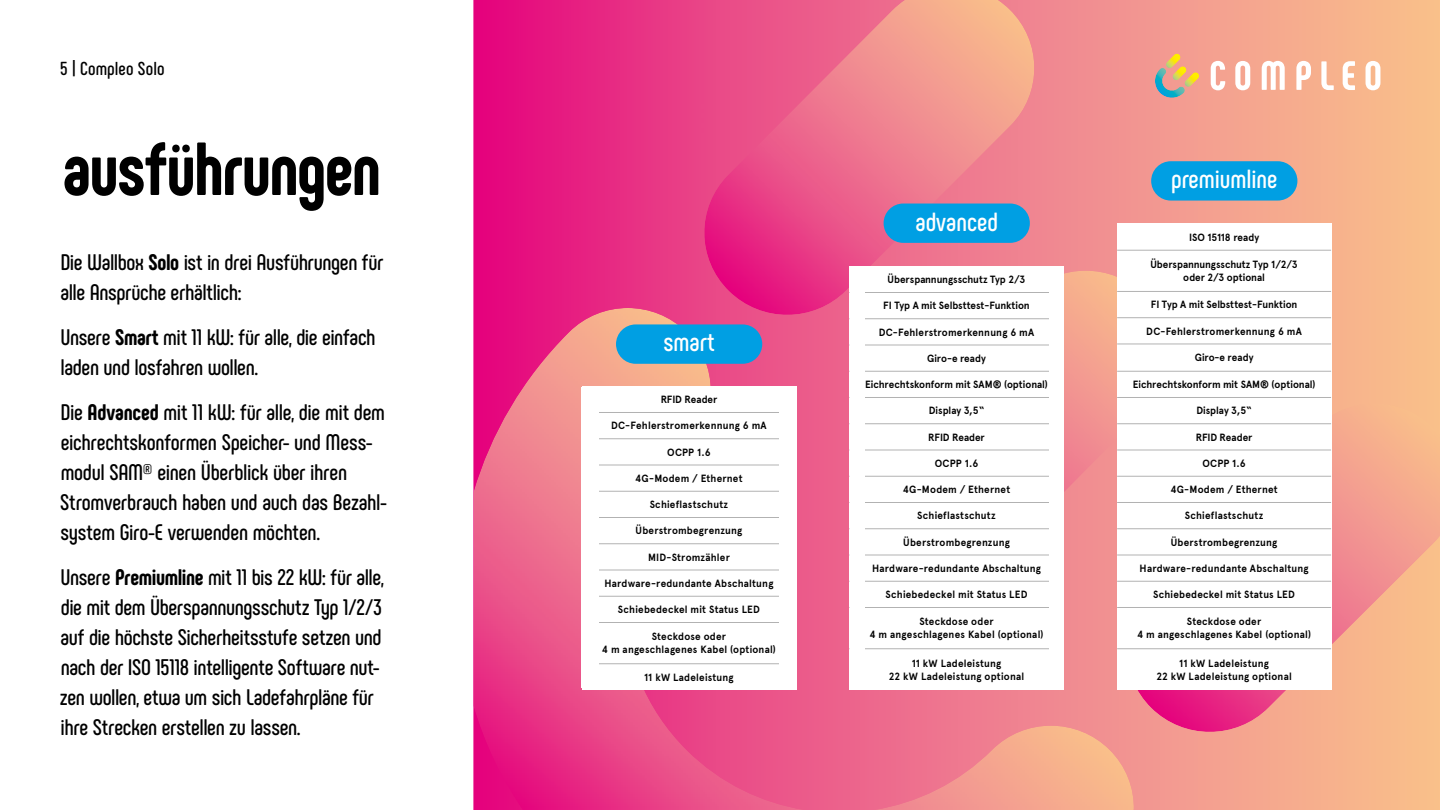
<style>
.page{position:relative;width:1440px;height:810px;background:#fff}
.page>*{position:absolute;margin:0;border:0;box-sizing:border-box;transform-origin:0 0}
.t1{font:800 75px "Phenomena";letter-spacing:-.02em;color:#000}
.t2{font:700 26.25px "Phenomena";color:#fff}
.t3{font:700 22.5px/30px "Phenomena";letter-spacing:-.015em;color:#000}
.t4{font:700 18.75px "Phenomena";letter-spacing:.005em;color:#000}
.t5{font:700 10.5px/13px "Apercu Pro";letter-spacing:.02em;color:#000;text-align:center;scale:.95 1}
.t6{font:700 10.5px/13px "Apercu Pro";letter-spacing:-.005em;color:#000;text-align:center;scale:.95 1}
.t7{font:700 10.5px "Apercu Pro";color:#000;scale:.95 1}
.t8{font:700 10.5px "Apercu Pro";letter-spacing:-.01em;color:#000;scale:.95 1}
.s1{font-weight:800}
</style>
<div class="page">
<img style="left:473px;top:0;width:967px;height:810px">
<img style="left:473px;top:308px;width:660px;height:502px">
<img style="left:1127px;top:403px;width:313px;height:329px">
<img style="left:704px;top:1px;width:330px;height:314px">
<svg style="left:1211px;top:61px;width:14px;height:29px"></svg>
<svg style="left:1235px;top:61px;width:15px;height:29px"></svg>
<svg style="left:1262px;top:61px;width:23px;height:29px"></svg>
<svg style="left:1296px;top:61px;width:15px;height:29px"></svg>
<svg style="left:1321px;top:61px;width:13px;height:29px"></svg>
<svg style="left:1343px;top:61px;width:12px;height:29px"></svg>
<svg style="left:1366px;top:61px;width:14px;height:29px"></svg>
<img style="left:1181px;top:66px;width:5px;height:6px">
<img style="left:1155px;top:68px;width:30px;height:30px">
<img style="left:1185px;top:72px;width:14px;height:15px">
<img style="left:1166px;top:54px;width:15px;height:14px">
<div style="left:884px;top:204px;width:146px;height:39px;background:#009fe3;border-radius:20px"></div>
<div style="left:850px;top:266px;width:214px;height:424px;background:#fff"></div>
<hr style="left:850px;top:292px;width:214px;height:1px;background:#b2b2b2">
<hr style="left:850px;top:319px;width:214px;height:1px;background:#b2b2b2">
<hr style="left:850px;top:345px;width:214px;height:1px;background:#b2b2b2">
<hr style="left:850px;top:371px;width:214px;height:1px;background:#b2b2b2">
<hr style="left:850px;top:397px;width:214px;height:1px;background:#b2b2b2">
<hr style="left:850px;top:424px;width:214px;height:1px;background:#b2b2b2">
<hr style="left:850px;top:450px;width:214px;height:1px;background:#b2b2b2">
<hr style="left:850px;top:476px;width:214px;height:1px;background:#b2b2b2">
<hr style="left:850px;top:502px;width:214px;height:1px;background:#b2b2b2">
<hr style="left:850px;top:529px;width:214px;height:1px;background:#b2b2b2">
<hr style="left:850px;top:555px;width:214px;height:1px;background:#b2b2b2">
<hr style="left:850px;top:581px;width:214px;height:1px;background:#b2b2b2">
<hr style="left:850px;top:607px;width:214px;height:1px;background:#b2b2b2">
<hr style="left:850px;top:649px;width:214px;height:1px;background:#b2b2b2">
<div style="left:850px;top:266px;width:15px;height:424px;background:#fff"></div>
<div style="left:1049px;top:266px;width:15px;height:424px;background:#fff"></div>
<div style="left:1117px;top:224px;width:214px;height:466px;background:#fff"></div>
<hr style="left:1117px;top:250px;width:214px;height:1px;background:#b2b2b2">
<hr style="left:1117px;top:291px;width:214px;height:1px;background:#b2b2b2">
<hr style="left:1117px;top:318px;width:214px;height:1px;background:#b2b2b2">
<hr style="left:1117px;top:344px;width:214px;height:1px;background:#b2b2b2">
<hr style="left:1117px;top:371px;width:214px;height:1px;background:#b2b2b2">
<hr style="left:1117px;top:397px;width:214px;height:1px;background:#b2b2b2">
<hr style="left:1117px;top:424px;width:214px;height:1px;background:#b2b2b2">
<hr style="left:1117px;top:450px;width:214px;height:1px;background:#b2b2b2">
<hr style="left:1117px;top:476px;width:214px;height:1px;background:#b2b2b2">
<hr style="left:1117px;top:502px;width:214px;height:1px;background:#b2b2b2">
<hr style="left:1117px;top:529px;width:214px;height:1px;background:#b2b2b2">
<hr style="left:1117px;top:555px;width:214px;height:1px;background:#b2b2b2">
<hr style="left:1117px;top:581px;width:214px;height:1px;background:#b2b2b2">
<hr style="left:1117px;top:607px;width:214px;height:1px;background:#b2b2b2">
<hr style="left:1117px;top:649px;width:214px;height:1px;background:#b2b2b2">
<div style="left:1151px;top:161px;width:146px;height:40px;background:#009fe3;border-radius:20px"></div>
<div style="left:616px;top:324px;width:146px;height:40px;background:#009fe3;border-radius:20px"></div>
<div style="left:582px;top:386px;width:214px;height:304px;background:#fff"></div>
<hr style="left:582px;top:412px;width:214px;height:1px;background:#b2b2b2">
<hr style="left:582px;top:439px;width:214px;height:1px;background:#b2b2b2">
<hr style="left:582px;top:465px;width:214px;height:1px;background:#b2b2b2">
<hr style="left:582px;top:491px;width:214px;height:1px;background:#b2b2b2">
<hr style="left:582px;top:517px;width:214px;height:1px;background:#b2b2b2">
<hr style="left:582px;top:544px;width:214px;height:1px;background:#b2b2b2">
<hr style="left:582px;top:570px;width:214px;height:1px;background:#b2b2b2">
<hr style="left:582px;top:596px;width:214px;height:1px;background:#b2b2b2">
<hr style="left:582px;top:622px;width:214px;height:1px;background:#b2b2b2">
<hr style="left:582px;top:664px;width:214px;height:1px;background:#b2b2b2">
<div style="left:779px;top:386px;width:17px;height:304px;background:#fff"></div>
<div style="left:582px;top:388px;width:17px;height:300px;background:#fff"></div>
<h3 class="t4" style="left:60px;top:59px;width:106px">5 | Compleo Solo</h3>
<h1 class="t1" style="left:63px;top:135px;width:320px">ausführungen</h1>
<h3 class="t3" style="left:60px;top:248px;width:325px">Die Wallbox <span class="s1">Solo</span> ist in drei Ausführungen für alle Ansprüche erhältlich:</h3>
<h3 class="t3" style="left:60px;top:323px;width:317px">Unsere <span class="s1">Smart</span> mit 11 kW: für alle, die einfach laden und losfahren wollen.</h3>
<h3 class="t3" style="left:60px;top:398px;width:328px">Die <span class="s1">Advanced</span> mit 11 kW: für alle, die mit dem eichrechtskonformen Speicher- und Mess&shy;modul SAM® einen Überblick über ihren Stromverbrauch haben und auch das Bezahl&shy;system Giro-E verwenden möchten.</h3>
<p class="t3" style="left:60px;top:563px;width:325px">Unsere <span class="s1">Premiumline</span> mit 11 bis 22 kW: für alle, die mit dem Überspannungsschutz Typ 1/2/3 auf die höchste Sicherheitsstufe setzen und nach der ISO 15118 intelligente Software nut&shy;zen wollen, etwa um sich Ladefahrpläne für ihre Strecken erstellen zu lassen.</p>
<h2 class="t2" style="left:663px;top:328px;width:53px">smart</h2>
<p class="t8" style="left:661px;top:393px;width:61px">RFID Reader</p>
<p class="t5" style="left:611px;top:419px;width:165px">DC-Fehlerstromerkennung 6 mA</p>
<p class="t5" style="left:667px;top:445px;width:47px">OCPP 1.6</p>
<p class="t5" style="left:635px;top:472px;width:115px">4G-Modem / Ethernet</p>
<p class="t5" style="left:650px;top:498px;width:84px">Schieflastschutz</p>
<p class="t5" style="left:636px;top:524px;width:114px">Überstrombegrenzung</p>
<p class="t5" style="left:648px;top:550px;width:88px">MID-Stromzähler</p>
<p class="t5" style="left:604px;top:577px;width:179px">Hardware-redundante Abschaltung</p>
<p class="t5" style="left:618px;top:603px;width:151px">Schiebedeckel mit Status LED</p>
<p class="t5" style="left:602px;top:630px;width:185px">Steckdose oder<br>4 m angeschlagenes Kabel (optional)</p>
<p class="t5" style="left:644px;top:670px;width:96px">11 kW Ladeleistung</p>
<h2 class="t2" style="left:915px;top:208px;width:84px">advanced</h2>
<p class="t6" style="left:888px;top:273px;width:147px">Überspannungsschutz Typ 2/3</p>
<p class="t6" style="left:883px;top:299px;width:156px">FI Typ A mit Selbsttest-Funktion</p>
<p class="t5" style="left:879px;top:325px;width:165px">DC-Fehlerstromerkennung 6 mA</p>
<p class="t7" style="left:927px;top:352px;width:63px">Giro-e ready</p>
<p class="t7" style="left:865px;top:378px;width:194px">Eichrechtskonform mit SAM® (optional)</p>
<p class="t6" style="left:929px;top:404px;width:60px">Display 3,5“</p>
<p class="t8" style="left:928px;top:431px;width:61px">RFID Reader</p>
<p class="t5" style="left:935px;top:457px;width:47px">OCPP 1.6</p>
<p class="t5" style="left:903px;top:483px;width:115px">4G-Modem / Ethernet</p>
<p class="t5" style="left:917px;top:509px;width:84px">Schieflastschutz</p>
<p class="t5" style="left:903px;top:535px;width:114px">Überstrombegrenzung</p>
<p class="t5" style="left:872px;top:562px;width:179px">Hardware-redundante Abschaltung</p>
<p class="t5" style="left:886px;top:588px;width:151px">Schiebedeckel mit Status LED</p>
<p class="t5" style="left:870px;top:615px;width:185px">Steckdose oder<br>4 m angeschlagenes Kabel (optional)</p>
<p class="t5" style="left:889px;top:656px;width:144px">11 kW Ladeleistung<br>22 kW Ladeleistung optional</p>
<h2 class="t2" style="left:1171px;top:166px;width:108px">premiumline</h2>
<p class="t6" style="left:1189px;top:231px;width:75px">ISO 15118 ready</p>
<p class="t6" style="left:1150px;top:258px;width:157px">Überspannungsschutz Typ 1/2/3 oder 2/3 optional</p>
<p class="t6" style="left:1151px;top:298px;width:156px">FI Typ A mit Selbsttest-Funktion</p>
<p class="t5" style="left:1146px;top:324px;width:165px">DC-Fehlerstromerkennung 6 mA</p>
<p class="t7" style="left:1195px;top:352px;width:63px">Giro-e ready</p>
<p class="t7" style="left:1133px;top:378px;width:194px">Eichrechtskonform mit SAM® (optional)</p>
<p class="t6" style="left:1196px;top:404px;width:60px">Display 3,5“</p>
<p class="t8" style="left:1196px;top:431px;width:61px">RFID Reader</p>
<p class="t5" style="left:1202px;top:457px;width:47px">OCPP 1.6</p>
<p class="t5" style="left:1170px;top:483px;width:115px">4G-Modem / Ethernet</p>
<p class="t5" style="left:1185px;top:509px;width:84px">Schieflastschutz</p>
<p class="t5" style="left:1171px;top:535px;width:114px">Überstrombegrenzung</p>
<p class="t5" style="left:1140px;top:562px;width:179px">Hardware-redundante Abschaltung</p>
<p class="t5" style="left:1153px;top:588px;width:151px">Schiebedeckel mit Status LED</p>
<p class="t5" style="left:1137px;top:615px;width:185px">Steckdose oder<br>4 m angeschlagenes Kabel (optional)</p>
<p class="t5" style="left:1156px;top:656px;width:144px">11 kW Ladeleistung<br>22 kW Ladeleistung optional</p>
</div>
